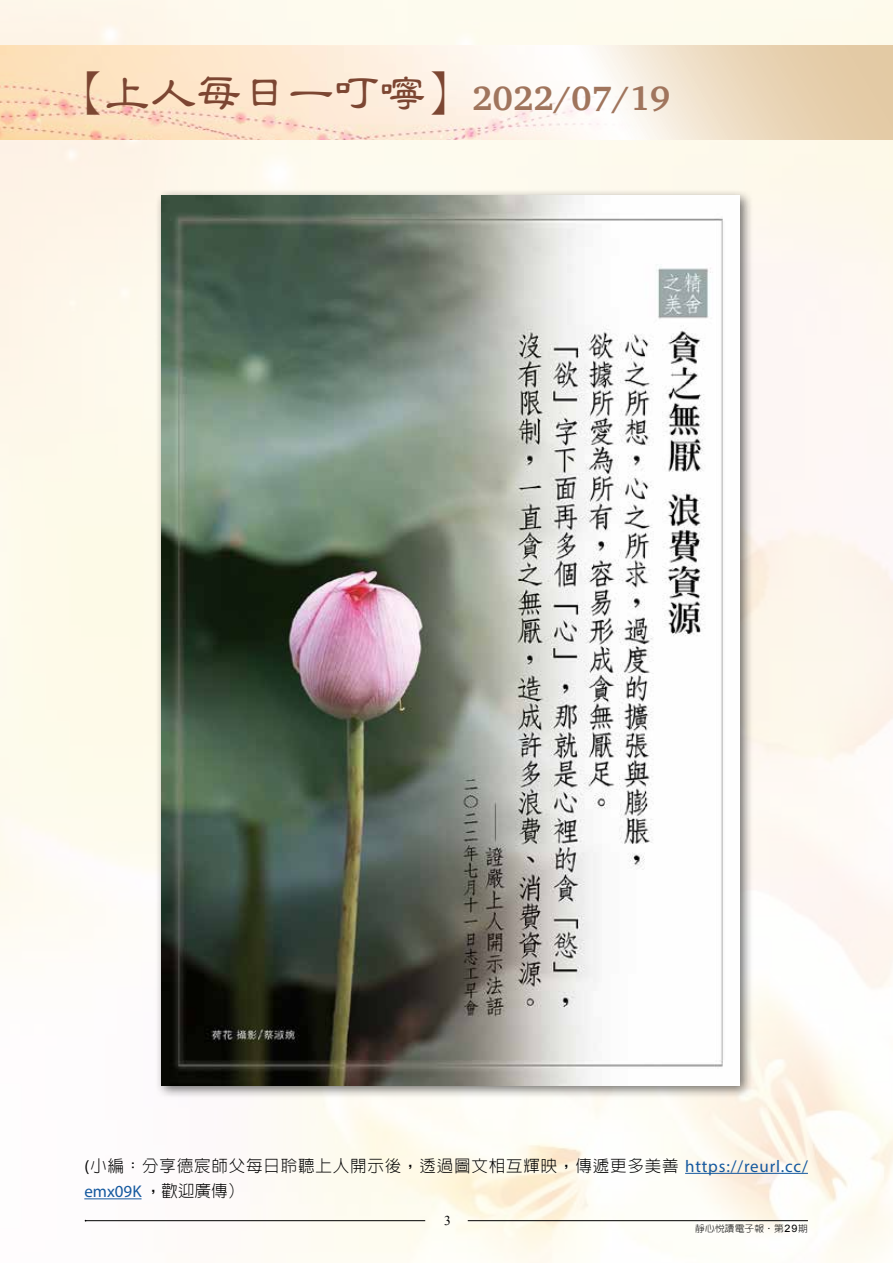
<style>
.page{position:relative;width:893px;height:1263px;background:#fff}
.page>*{position:absolute;margin:0;border:0;box-sizing:border-box;transform-origin:0 0}
.t1{font:600 45px "AR Li Shu B5";color:#7c4632}
.t2{font:700 34.5px "Charter";color:#a0755d}
.t3{font:16.95px "Myriad Pro";color:#15599f}
.t4{font:300 16.5px "AR Hei B5";letter-spacing:.05em;color:#000}
.t5{font:13.5px "Times New Roman";color:#000}
.t6{font:300 9.3px "AR Hei B5";letter-spacing:.01em;color:#000;scale:1.05 1}
.s1{font-family:"Myriad Pro";font-weight:400;font-size:16.95px}
.s2{font-family:"Myriad Pro";font-weight:400;font-size:16.95px;color:#15599f}
.s3{font-family:"AR Hei B5";font-weight:300;font-size:16.5px;color:#000}
.s4{font-family:"AR Yuan B5";font-weight:700}
.s5{font-family:"Arial";font-weight:400;font-size:10.2px}
</style>
<div class="page">
<hr style="left:86px;top:1220px;width:339px;height:1px;background:#000">
<hr style="left:468px;top:1220px;width:340px;height:1px;background:#000">
<img style="left:0;top:45px;width:893px;height:95px">
<hr style="left:685px;top:1173px;width:123px;height:1px;background:#15599f">
<hr style="left:84px;top:1198px;width:58px;height:1px;background:#15599f">
<div style="left:155px;top:189px;width:599px;height:910px;background:#000;opacity:.55"></div>
<img style="left:162px;top:196px;width:578px;height:889px">
<h1 class="t1" style="left:59px;top:69px;width:415px">【上人每日一叮嚀【</h1>
<h2 class="t2" style="left:472px;top:68px;width:200px">2022/07/19</h2>
<p class="t4" style="left:84px;top:1157px;width:725px"><span class="s1">(</span>小編：分享德宸師父每日聆聽上人開示後，透過圖文相互輝映，傳遞更多美善 <span class="s2">https://reurl.cc/</span></p>
<p class="t3" style="left:84px;top:1181px;width:161px">emx09K <span class="s3">，歡迎廣傳(</span></p>
<p class="t5" style="left:444px;top:1211px;width:8px">3</p>
<p class="t6" style="left:695px;top:1223px;width:109px">靜心悅讀電子報<span class="s4">．</span>第<span class="s5">29</span>期</p>
</div>
